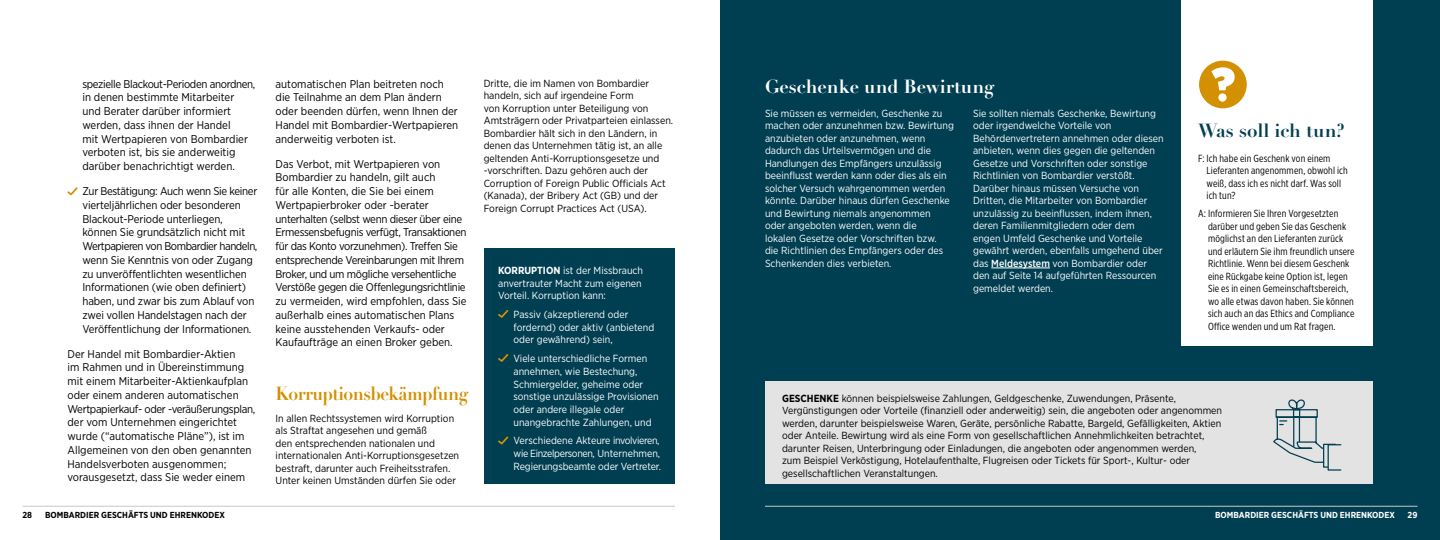
<style>
.page{position:relative;width:1440px;height:540px;background:#fff}
.page>*{position:absolute;margin:0;border:0;box-sizing:border-box;transform-origin:0 0}
.t1{font:700 18.75px "Didot LH";letter-spacing:-.03em;color:#d39000;scale:.94 1}
.t2{font:700 18.75px "Didot LH";color:#fff}
.t3{font:700 18.75px "Didot LH";color:#003e52}
.t4{font:11.25px/13.8px "Gotham Narrow";letter-spacing:-.01em;color:#000}
.t5{font:10.25px/12.5px "Gotham Narrow";color:#fff}
.t6{font:10.25px/12.5px "Gotham Narrow";color:#000}
.t7{font:10.25px/12.5px "Gotham X Narrow";letter-spacing:.015em;color:#000}
.t8{font:700 8.75px "Gotham Narrow";color:#000}
.t9{font:700 8.75px "Gotham Narrow";color:#fff}
.s1{font-weight:700}
.s2{font-weight:500}
</style>
<div class="page">
<div style="left:720px;top:0;width:720px;height:540px;background:#003e52"></div>
<div style="left:484px;top:248px;width:191px;height:236px;background:#003e52"></div>
<div style="left:765px;top:381px;width:607px;height:103px;background:#e3e3e3"></div>
<div style="left:1181px;top:0;width:191px;height:345px;background:#fff"></div>
<svg style="left:1273px;top:400px;width:63px;height:68px"></svg>
<div style="left:1328px;top:444px;width:13px;height:27px;border:1px solid #003e52"></div>
<div style="left:1199px;top:61px;width:48px;height:47px;background:#d39000;border-radius:50%"></div>
<svg style="left:1211px;top:67px;width:24px;height:23px"></svg>
<div style="left:1218px;top:93px;width:9px;height:9px;background:#fff;border-radius:50%"></div>
<svg style="left:67px;top:187px;width:11px;height:8px"></svg>
<svg style="left:498px;top:310px;width:10px;height:8px"></svg>
<svg style="left:498px;top:354px;width:10px;height:8px"></svg>
<svg style="left:498px;top:436px;width:10px;height:8px"></svg>
<hr style="left:991px;top:268px;width:59px;height:1px;background:#fff">
<hr style="left:22px;top:506px;width:653px;height:1px;background:#c8c8c8">
<hr style="left:765px;top:506px;width:653px;height:1px;background:#c8c8c8">
<p class="t4" style="left:82px;top:77px;width:175px">spezielle Blackout-Perioden anordnen, in denen bestimmte Mitarbeiter und Berater darüber informiert werden, dass ihnen der Handel<br>mit Wertpapieren von Bombardier verboten ist, bis sie anderweitig darüber benachrichtigt werden.</p>
<p class="t4" style="left:82px;top:184px;width:177px">Zur Bestätigung: Auch wenn Sie keiner vierteljährlichen oder besonderen Blackout-Periode unterliegen, können Sie grundsätzlich nicht mit Wertpapieren von Bombardier handeln, wenn Sie Kenntnis von oder Zugang zu unveröffentlichten wesentlichen Informationen (wie oben definiert) haben, und zwar bis zum Ablauf von zwei vollen Handelstagen nach der Veröffentlichung der Informationen.</p>
<p class="t4" style="left:67px;top:347px;width:189px">Der Handel mit Bombardier-Aktien<br>im Rahmen und in Übereinstimmung mit einem Mitarbeiter-Aktienkaufplan oder einem anderen automatischen Wertpapierkauf- oder -veräußerungsplan, der vom Unternehmen eingerichtet wurde (“automatische Pläne”), ist im Allgemeinen von den oben genannten Handelsverboten ausgenommen; vorausgesetzt, dass Sie weder einem</p>
<p class="t4" style="left:276px;top:77px;width:184px">automatischen Plan beitreten noch die Teilnahme an dem Plan ändern oder beenden dürfen, wenn Ihnen der Handel mit Bombardier-Wertpapieren anderweitig verboten ist.</p>
<p class="t4" style="left:276px;top:157px;width:193px">Das Verbot, mit Wertpapieren von Bombardier zu handeln, gilt auch<br>für alle Konten, die Sie bei einem Wertpapierbroker oder -berater unterhalten (selbst wenn dieser über eine Ermessensbefugnis verfügt, Transaktionen für das Konto vorzunehmen). Treffen Sie entsprechende Vereinbarungen mit Ihrem Broker, und um mögliche versehentliche Verstöße gegen die Offenlegungsrichtlinie zu vermeiden, wird empfohlen, dass Sie außerhalb eines automatischen Plans keine ausstehenden Verkaufs- oder Kaufaufträge an einen Broker geben.</p>
<h1 class="t1" style="left:276px;top:382px;width:206px">Korruptionsbekämpfung</h1>
<p class="t6" style="left:276px;top:411px;width:185px">In allen Rechtssystemen wird Korruption als Straftat angesehen und gemäß<br>den entsprechenden nationalen und internationalen Anti-Korruptionsgesetzen bestraft, darunter auch Freiheitsstrafen.<br>Unter keinen Umständen dürfen Sie oder</p>
<p class="t6" style="left:484px;top:77px;width:191px">Dritte, die im Namen von Bombardier handeln, sich auf irgendeine Form<br>von Korruption unter Beteiligung von Amtsträgern oder Privatparteien einlassen.<br>Bombardier hält sich in den Ländern, in denen das Unternehmen tätig ist, an alle geltenden Anti-Korruptionsgesetze und -vorschriften. Dazu gehören auch der Corruption of Foreign Public Officials Act (Kanada), der Bribery Act (GB) und der Foreign Corrupt Practices Act (USA).</p>
<p class="t5" style="left:498px;top:263px;width:146px;line-height:12.9px"><span class="s1">KORRUPTION</span> ist der Missbrauch anvertrauter Macht zum eigenen<br>Vorteil. Korruption kann:</p>
<p class="t5" style="left:514px;top:308px;width:142px;line-height:12.9px">Passiv (akzeptierend oder fordernd) oder aktiv (anbietend oder gewährend) sein,</p>
<p class="t5" style="left:514px;top:352px;width:147px;line-height:12.9px">Viele unterschiedliche Formen annehmen, wie Bestechung,<br>Schmiergelder, geheime oder sonstige unzulässige Provisionen oder andere illegale oder unangebrachte Zahlungen, und</p>
<p class="t5" style="left:514px;top:434px;width:149px;line-height:12.9px">Verschiedene Akteure involvieren, wie Einzelpersonen, Unternehmen,<br>Regierungsbeamte oder Vertreter.</p>
<h1 class="t2" style="left:765px;top:75px;width:231px">Geschenke und Bewirtung</h1>
<p class="t5" style="left:765px;top:107px;width:190px">Sie müssen es vermeiden, Geschenke zu machen oder anzunehmen bzw. Bewirtung anzubieten oder anzunehmen, wenn dadurch das Urteilsvermögen und die Handlungen des Empfängers unzulässig beeinflusst werden kann oder dies als ein solcher Versuch wahrgenommen werden könnte. Darüber hinaus dürfen Geschenke und Bewirtung niemals angenommen<br>oder angeboten werden, wenn die<br>lokalen Gesetze oder Vorschriften bzw.<br>die Richtlinien des Empfängers oder des Schenkenden dies verbieten.</p>
<p class="t5" style="left:973px;top:107px;width:192px">Sie sollten niemals Geschenke, Bewirtung oder irgendwelche Vorteile von Behördenvertretern annehmen oder diesen anbieten, wenn dies gegen die geltenden Gesetze und Vorschriften oder sonstige Richtlinien von Bombardier verstößt.<br>Darüber hinaus müssen Versuche von Dritten, die Mitarbeiter von Bombardier unzulässig zu beeinflussen, indem ihnen, deren Familienmitgliedern oder dem engen Umfeld Geschenke und Vorteile gewährt werden, ebenfalls umgehend über das <span class="s2">Meldesystem</span> von Bombardier oder den auf Seite 14 aufgeführten Ressourcen gemeldet werden.</p>
<h1 class="t3" style="left:1198px;top:118px;width:148px">Was soll ich tun?</h1>
<p class="t7" style="left:1207px;top:152px;width:143px;text-indent:-8px">F: Ich habe ein Geschenk von einem<br>Lieferanten angenommen, obwohl ich weiß, dass ich es nicht darf. Was soll ich tun?</p>
<p class="t7" style="left:1208px;top:207px;width:148px;text-indent:-10px">A: Informieren Sie Ihren Vorgesetzten darüber und geben Sie das Geschenk möglichst an den Lieferanten zurück und erläutern Sie ihm freundlich unsere Richtlinie. Wenn bei diesem Geschenk eine Rückgabe keine Option ist, legen Sie es in einen Gemeinschaftsbereich, wo alle etwas davon haben. Sie können sich auch an das Ethics and Compliance Office wenden und um Rat fragen.</p>
<p class="t6" style="left:782px;top:392px;width:442px"><span class="s1">GESCHENKE</span> können beispielsweise Zahlungen, Geldgeschenke, Zuwendungen, Präsente, Vergünstigungen oder Vorteile (finanziell oder anderweitig) sein, die angeboten oder angenommen werden, darunter beispielsweise Waren, Geräte, persönliche Rabatte, Bargeld, Gefälligkeiten, Aktien oder Anteile. Bewirtung wird als eine Form von gesellschaftlichen Annehmlichkeiten betrachtet, darunter Reisen, Unterbringung oder Einladungen, die angeboten oder angenommen werden,<br>zum Beispiel Verköstigung, Hotelaufenthalte, Flugreisen oder Tickets für Sport-, Kultur- oder gesellschaftlichen Veranstaltungen.</p>
<p class="t8" style="left:22px;top:509px;width:11px">28</p>
<p class="t8" style="left:45px;top:509px;width:181px">BOMBARDIER GESCHÄFTS UND EHRENKODEX</p>
<p class="t9" style="left:1215px;top:509px;width:181px">BOMBARDIER GESCHÄFTS UND EHRENKODEX</p>
<p class="t9" style="left:1408px;top:509px;width:11px">29</p>
</div>
